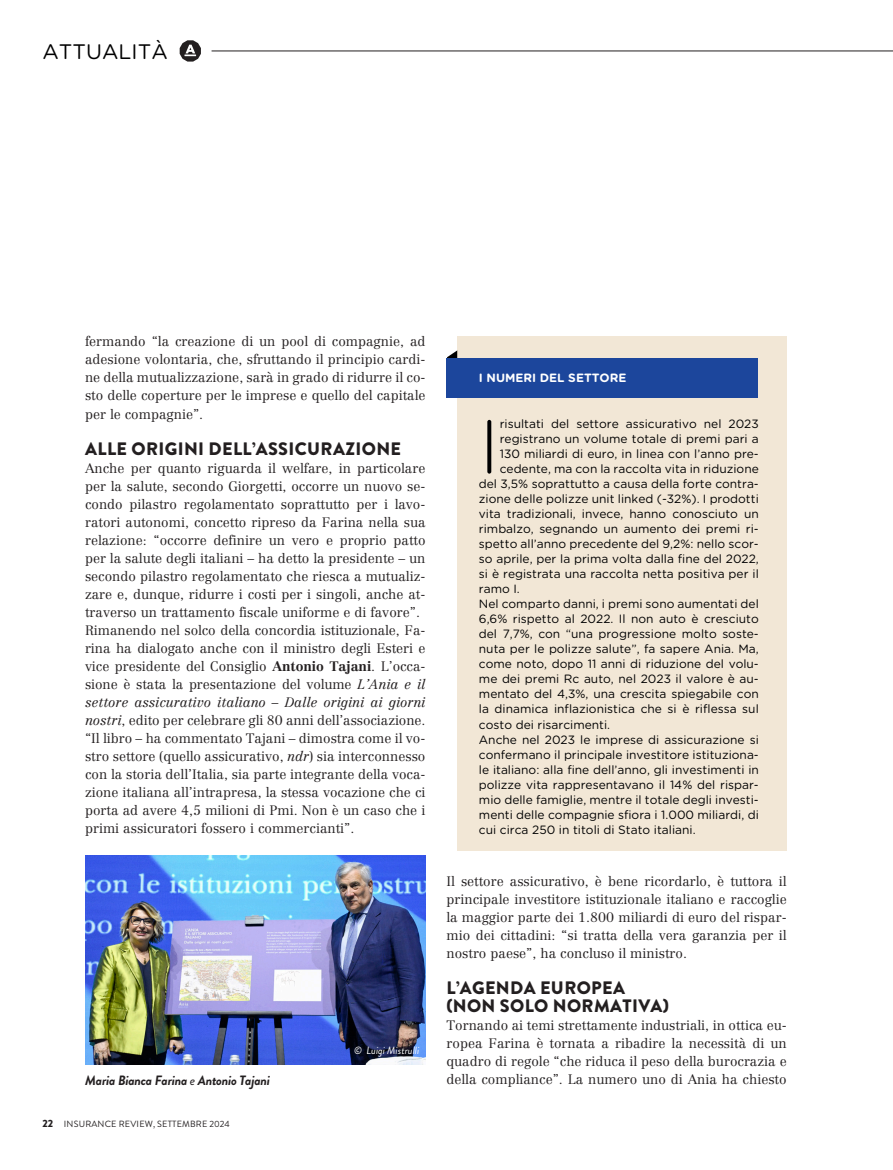
<style>
.page{position:relative;width:893px;height:1170px;background:#fff}
.page>*{position:absolute;margin:0;border:0;box-sizing:border-box;transform-origin:0 0}
.t1{font:300 75.9px "Gotham Rounded";color:#000001}
.t2{font:21px "Gotham Rounded";color:#000001}
.t3{font:900 18px/18px "Brandon Grotesque";letter-spacing:.02em;color:#231f20}
.t4{font:300 13.5px/18px "Centennial LT Std";color:#231f20;text-align:justify}
.t5{font:italic 700 13.5px "Brandon Grotesque";letter-spacing:-.02em;color:#231f20}
.t6{font:12px/15px "Gotham Rounded";color:#000001;text-align:justify}
.t7{font:700 12px "Gotham Rounded";color:#fff}
.t8{font:italic 10.5px "Brandon Grotesque";color:#fff}
.t9{font:9px "Brandon Grotesque";letter-spacing:.02em;color:#231f20}
.s1{font-weight:700}
.s2{font-style:italic}
.s3{font-weight:400}
.s4{font-weight:900;font-size:10.5px}
</style>
<div class="page">
<svg style="left:447px;top:350px;width:11px;height:7px"></svg>
<div style="left:458px;top:336px;width:329px;height:514px;background:#f2e7d6"></div>
<div style="left:446px;top:357px;width:312px;height:40px;background:#1c469c"></div>
<svg style="left:180px;top:40px;width:21px;height:22px"></svg>
<hr style="left:212px;top:51px;width:681px;height:1px;background:#231f20">
<img style="left:85px;top:855px;width:340px;height:209px">
<p class="t2" style="left:43px;top:37px;width:127px">ATTUALITÀ</p>
<p class="t4" style="left:85px;top:333px;width:342px">fermando “la creazione di un pool di compagnie, ad adesione volontaria, che, sfruttando il principio cardi&shy;ne della mutualizzazione, sarà in grado di ridurre il co&shy;sto delle coperture per le imprese e quello del capitale per le compagnie”.</p>
<p class="t3" style="left:85px;top:439px;width:317px">ALLE ORIGINI DELL’ASSICURAZIONE</p>
<p class="t4" style="left:85px;top:459px;width:342px">Anche per quanto riguarda il welfare, in particolare per la salute, secondo Giorgetti, occorre un nuovo se&shy;condo pilastro regolamentato soprattutto per i lavo&shy;ratori autonomi, concetto ripreso da Farina nella sua relazione: “occorre definire un vero e proprio patto per la salute degli italiani – ha detto la presidente – un secondo pilastro regolamentato che riesca a mutualiz&shy;zare e, dunque, ridurre i costi per i singoli, anche at&shy;traverso un trattamento fiscale uniforme e di favore”.</p>
<p class="t4" style="left:85px;top:621px;width:342px">Rimanendo nel solco della concordia istituzionale, Fa&shy;rina ha dialogato anche con il ministro degli Esteri e vice presidente del Consiglio <span class="s1">Antonio Tajani</span>. L’occa&shy;sione è stata la presentazione del volume <span class="s2">L’Ania e il settore assicurativo italiano – Dalle origini ai giorni nostri</span>, edito per celebrare gli 80 anni dell’associazione.</p>
<p class="t4" style="left:85px;top:729px;width:342px">“Il libro – ha commentato Tajani – dimostra come il vo&shy;stro settore (quello assicurativo, <span class="s2">ndr</span>) sia interconnesso con la storia dell’Italia, sia parte integrante della voca&shy;zione italiana all’intrapresa, la stessa vocazione che ci porta ad avere 4,5 milioni di Pmi. Non è un caso che i primi assicuratori fossero i commercianti”.</p>
<p class="t5" style="left:85px;top:1070px;width:186px">Maria Bianca Farina <span class="s3">e</span> Antonio Tajani</p>
<p class="t9" style="left:43px;top:1117px;width:189px"><span class="s4">22</span> INSURANCE REVIEW, SETTEMBRE 2024</p>
<p class="t8" style="left:354px;top:1042px;width:67px">© Luigi Mistrulli</p>
<p class="t7" style="left:479px;top:369px;width:149px">I NUMERI DEL SETTORE</p>
<p class="t1" style="left:479px;top:395px;width:22px">I</p>
<p class="t6" style="left:500px;top:416px;width:261px">risultati del settore assicurativo nel 2023</p>
<p class="t6" style="left:500px;top:431px;width:261px">registrano un volume totale di premi pari a</p>
<p class="t6" style="left:500px;top:446px;width:261px">130 miliardi di euro, in linea con l’anno pre-</p>
<p class="t6" style="left:500px;top:461px;width:261px">cedente, ma con la raccolta vita in riduzione</p>
<p class="t6" style="left:479px;top:476px;width:281px">del 3,5% soprattutto a causa della forte contra-</p>
<p class="t6" style="left:479px;top:491px;width:281px">zione delle polizze unit linked (-32%). I prodotti</p>
<p class="t6" style="left:479px;top:506px;width:281px">vita tradizionali, invece, hanno conosciuto un</p>
<p class="t6" style="left:479px;top:521px;width:281px">rimbalzo, segnando un aumento dei premi ri-</p>
<p class="t6" style="left:479px;top:536px;width:281px">spetto all’anno precedente del 9,2%: nello scor-</p>
<p class="t6" style="left:479px;top:551px;width:281px">so aprile, per la prima volta dalla fine del 2022,</p>
<p class="t6" style="left:479px;top:566px;width:281px">si è registrata una raccolta netta positiva per il</p>
<p class="t6" style="left:479px;top:581px;width:43px">ramo I.</p>
<p class="t6" style="left:479px;top:596px;width:281px">Nel comparto danni, i premi sono aumentati del 6,6% rispetto al 2022. Il non auto è cresciuto del 7,7%, con “una progressione molto soste&shy;nuta per le polizze salute”, fa sapere Ania. Ma, come noto, dopo 11 anni di riduzione del volu&shy;me dei premi Rc auto, nel 2023 il valore è au&shy;mentato del 4,3%, una crescita spiegabile con la dinamica inflazionistica che si è riflessa sul costo dei risarcimenti.</p>
<p class="t6" style="left:479px;top:731px;width:281px">Anche nel 2023 le imprese di assicurazione si confermano il principale investitore istituziona&shy;le italiano: alla fine dell’anno, gli investimenti in polizze vita rappresentavano il 14% del rispar&shy;mio delle famiglie, mentre il totale degli investi&shy;menti delle compagnie sfiora i 1.000 miliardi, di cui circa 250 in titoli di Stato italiani.</p>
<p class="t4" style="left:446px;top:871px;width:342px">Il settore assicurativo, è bene ricordarlo, è tuttora il principale investitore istituzionale italiano e raccoglie la maggior parte dei 1.800 miliardi di euro del rispar&shy;mio dei cittadini: “si tratta della vera garanzia per il nostro paese”, ha concluso il ministro.</p>
<p class="t3" style="left:446px;top:978px;width:224px">L’AGENDA EUROPEA (NON SOLO NORMATIVA)</p>
<p class="t4" style="left:446px;top:1015px;width:342px">Tornando ai temi strettamente industriali, in ottica eu&shy;ropea Farina è tornata a ribadire la necessità di un quadro di regole “che riduca il peso della burocrazia e della compliance”. La numero uno di Ania ha chiesto</p>
</div>
